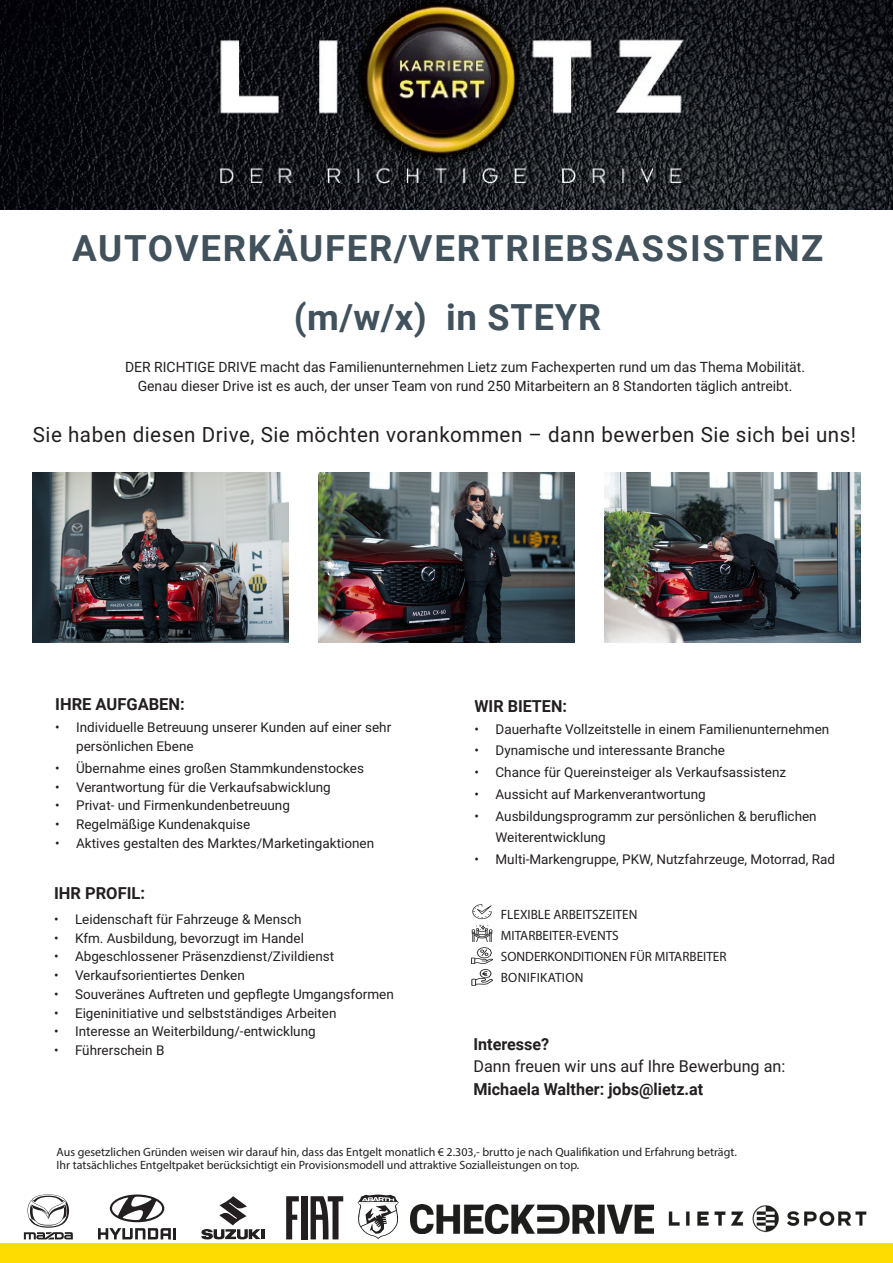
<style>
.page{position:relative;width:893px;height:1263px;background:#fff}
.page>*{position:absolute;margin:0;border:0;box-sizing:border-box;transform-origin:0 0}
.t1{font:700 36px "Roboto";letter-spacing:.045em;color:#41525c}
.t2{font:21px "Roboto";letter-spacing:.025em;color:#231f20}
.t3{font:700 16.5px "Roboto";color:#231f20}
.t4{font:16.5px "Roboto";color:#231f20}
.t5{font:14.25px "Roboto";color:#231f20}
.t6{font:13.5px "Roboto";color:#231f20}
.t7{font:13.5px "Myriad Pro";color:#231f20}
.t8{font:13.5px "Myriad Pro";letter-spacing:.02em;color:#231f20}
.t9{font:12px "Myriad Pro";color:#231f20}
</style>
<div class="page">
<div style="left:0;top:1243px;width:893px;height:20px;background:#ffdc01"></div>
<hr style="left:261px;top:1229px;width:4px;height:10px;background:#231f20">
<svg style="left:201px;top:1196px;width:60px;height:43px"></svg>
<svg style="left:24px;top:1194px;width:49px;height:45px"></svg>
<svg style="left:98px;top:1228px;width:78px;height:11px"></svg>
<svg style="left:110px;top:1194px;width:54px;height:28px"></svg>
<div style="left:301px;top:1196px;width:6px;height:43px;background:#231f20"></div>
<svg style="left:286px;top:1196px;width:13px;height:43px"></svg>
<svg style="left:311px;top:1196px;width:32px;height:43px"></svg>
<svg style="left:357px;top:1194px;width:42px;height:45px"></svg>
<img style="left:0;top:0;width:893px;height:209px">
<img style="left:604px;top:472px;width:256px;height:171px">
<img style="left:319px;top:472px;width:255px;height:171px">
<img style="left:33px;top:472px;width:256px;height:171px">
<img style="left:472px;top:904px;width:20px;height:15px">
<img style="left:471px;top:925px;width:22px;height:16px">
<img style="left:471px;top:947px;width:22px;height:17px">
<img style="left:471px;top:969px;width:22px;height:16px">
<img style="left:410px;top:1204px;width:243px;height:29px">
<img style="left:668px;top:1205px;width:199px;height:28px">
<p class="t1" style="left:72px;top:222px;width:753px">AUTOVERKÄUFER/VERTRIEBSASSISTENZ</p>
<p class="t1" style="left:294px;top:292px;width:309px">(m/w/x) in STEYR</p>
<p class="t5" style="left:125px;top:357px;width:682px">DER RICHTIGE DRIVE macht das Familienunternehmen Lietz zum Fachexperten rund um das Thema Mobilität.</p>
<p class="t5" style="left:138px;top:376px;width:656px">Genau dieser Drive ist es auch, der unser Team von rund 250 Mitarbeitern an 8 Standorten täglich antreibt.</p>
<p class="t2" style="left:33px;top:420px;width:825px">Sie haben diesen Drive, Sie möchten vorankommen – dann bewerben Sie sich bei uns!</p>
<p class="t3" style="left:55px;top:693px;width:131px">IHRE AUFGABEN:</p>
<p class="t6" style="left:55px;top:718px;width:338px">• Individuelle Betreuung unserer Kunden auf einer sehr</p>
<p class="t6" style="left:76px;top:737px;width:119px">persönlichen Ebene</p>
<p class="t6" style="left:55px;top:758px;width:310px">• Übernahme eines großen Stammkundenstockes</p>
<p class="t6" style="left:55px;top:777px;width:277px">• Verantwortung für die Verkaufsabwicklung</p>
<p class="t6" style="left:55px;top:796px;width:236px">• Privat- und Firmenkundenbetreuung</p>
<p class="t6" style="left:55px;top:815px;width:197px">• Regelmäßige Kundenakquise</p>
<p class="t6" style="left:55px;top:833px;width:320px">• Aktives gestalten des Marktes/Marketingaktionen</p>
<p class="t3" style="left:54px;top:881px;width:93px">IHR PROFIL:</p>
<p class="t6" style="left:54px;top:909px;width:249px">• Leidenschaft für Fahrzeuge &amp; Mensch</p>
<p class="t6" style="left:54px;top:928px;width:251px">• Kfm. Ausbildung, bevorzugt im Handel</p>
<p class="t6" style="left:54px;top:947px;width:282px">• Abgeschlossener Präsenzdienst/Zivildienst</p>
<p class="t6" style="left:54px;top:966px;width:192px">• Verkaufsorientiertes Denken</p>
<p class="t6" style="left:54px;top:984px;width:341px">• Souveränes Auftreten und gepflegte Umgangsformen</p>
<p class="t6" style="left:54px;top:1003px;width:284px">• Eigeninitiative und selbstständiges Arbeiten</p>
<p class="t6" style="left:54px;top:1022px;width:263px">• Interesse an Weiterbildung/-entwicklung</p>
<p class="t6" style="left:54px;top:1041px;width:112px">• Führerschein B</p>
<p class="t3" style="left:474px;top:694px;width:94px">WIR BIETEN:</p>
<p class="t6" style="left:474px;top:719px;width:356px">• Dauerhafte Vollzeitstelle in einem Familienunternehmen</p>
<p class="t6" style="left:474px;top:741px;width:252px">• Dynamische und interessante Branche</p>
<p class="t6" style="left:474px;top:763px;width:313px">• Chance für Quereinsteiger als Verkaufsassistenz</p>
<p class="t6" style="left:474px;top:785px;width:233px">• Aussicht auf Markenverantwortung</p>
<p class="t6" style="left:474px;top:806px;width:344px">• Ausbildungsprogramm zur persönlichen &amp; beruflichen</p>
<p class="t6" style="left:495px;top:828px;width:112px">Weiterentwicklung</p>
<p class="t6" style="left:474px;top:850px;width:362px">• Multi-Markengruppe, PKW, Nutzfahrzeuge, Motorrad, Rad</p>
<p class="t7" style="left:501px;top:906px;width:138px">FLEXIBLE ARBEITSZEITEN</p>
<p class="t7" style="left:501px;top:927px;width:119px">MITARBEITER-EVENTS</p>
<p class="t7" style="left:501px;top:948px;width:227px">SONDERKONDITIONEN FÜR MITARBEITER</p>
<p class="t8" style="left:501px;top:969px;width:84px">BONIFIKATION</p>
<p class="t3" style="left:473px;top:1032px;width:77px">Interesse?</p>
<p class="t4" style="left:473px;top:1055px;width:313px">Dann freuen wir uns auf Ihre Bewerbung an:</p>
<p class="t3" style="left:473px;top:1077px;width:231px">Michaela Walther: jobs@lietz.at</p>
<p class="t9" style="left:57px;top:1144px;width:682px">Aus gesetzlichen Gründen weisen wir darauf hin, dass das Entgelt monatlich € 2.303,- brutto je nach Qualifikation und Erfahrung beträgt.</p>
<p class="t9" style="left:57px;top:1158px;width:524px">Ihr tatsächliches Entgeltpaket berücksichtigt ein Provisionsmodell und attraktive Sozialleistungen on top.</p>
</div>
